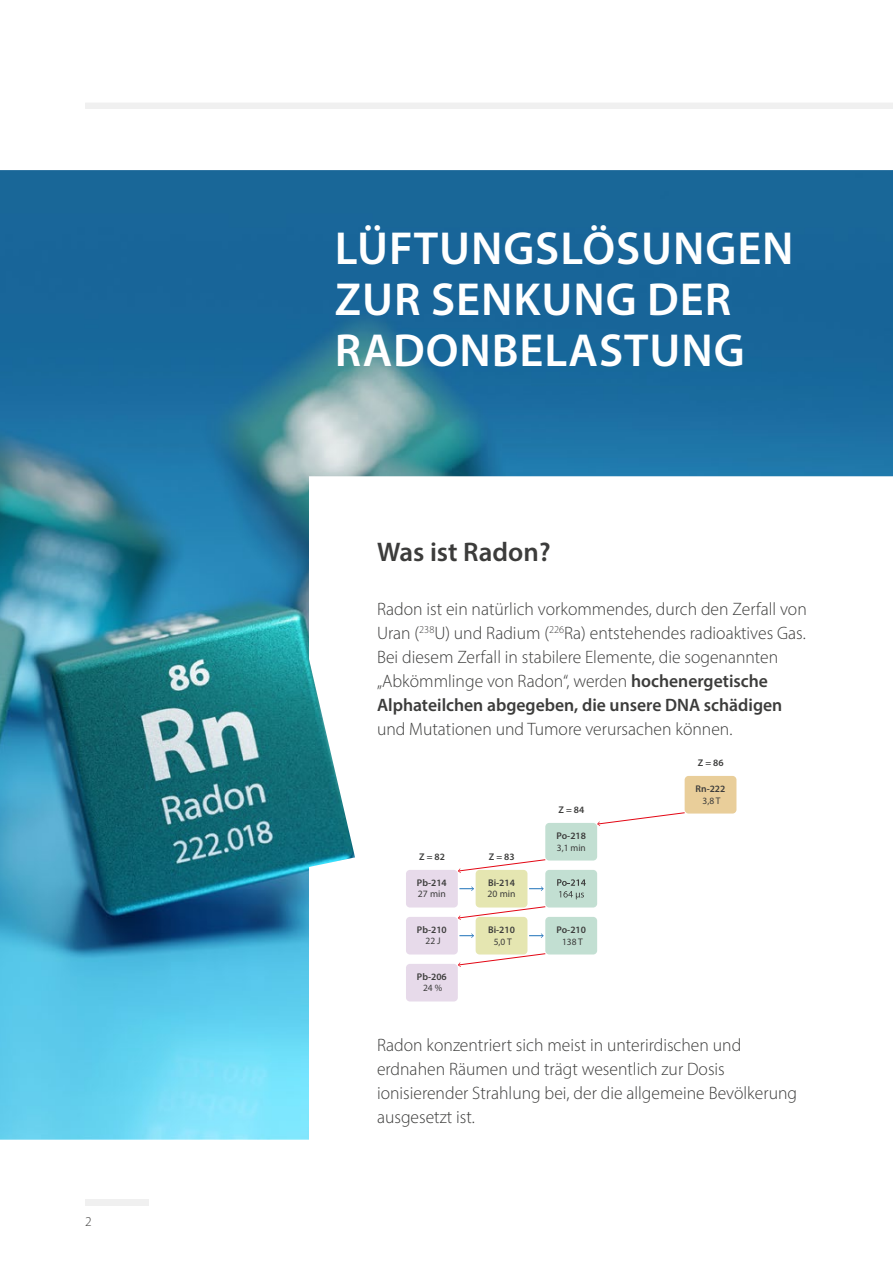
<style>
.page{position:relative;width:893px;height:1263px;background:#fff}
.page>*{position:absolute;margin:0;border:0;box-sizing:border-box;transform-origin:0 0}
.t1{font:600 46.5px/51px "Myriad Pro";letter-spacing:.02em;color:#fff}
.t2{font:600 27px "Myriad Pro";color:#3c3c3b}
.t3{font:300 18px/24px "Myriad Pro";color:#3c3c3b}
.t4{font:300 13.5px "Myriad Pro";color:#3c3c3b}
.t5{font:600 9.75px "Myriad Pro";color:#3c3c3b}
.t6{font:9.75px "Myriad Pro";color:#3c3c3b}
.t7{font:9.6px "Myriad Pro";color:#3c3c3b}
.s1{font-weight:600}
</style>
<div class="page">
<div style="left:85px;top:103px;width:808px;height:6px;background:#f0f0f0"></div>
<div style="left:85px;top:1199px;width:64px;height:6px;background:#f0f0f0"></div>
<img style="left:0;top:170px;width:893px;height:970px">
<div style="left:545px;top:823px;width:52px;height:37px;background:#c2dfd2;border-radius:4px"></div>
<div style="left:685px;top:776px;width:51px;height:37px;background:#e9ce9a;border-radius:4px"></div>
<div style="left:545px;top:870px;width:52px;height:37px;background:#c2dfd2;border-radius:4px"></div>
<svg style="left:557px;top:879px;width:29px;height:20px"></svg>
<div style="left:545px;top:917px;width:52px;height:37px;background:#c2dfd2;border-radius:4px"></div>
<div style="left:476px;top:870px;width:51px;height:37px;background:#e5e6b1;border-radius:4px"></div>
<div style="left:476px;top:917px;width:51px;height:37px;background:#e5e6b1;border-radius:4px"></div>
<div style="left:406px;top:870px;width:52px;height:37px;background:#e7daea;border-radius:4px"></div>
<div style="left:406px;top:917px;width:52px;height:37px;background:#e7daea;border-radius:4px"></div>
<div style="left:406px;top:964px;width:52px;height:37px;background:#e7daea;border-radius:4px"></div>
<svg style="left:457px;top:859px;width:89px;height:14px"></svg>
<svg style="left:597px;top:812px;width:88px;height:14px"></svg>
<svg style="left:457px;top:906px;width:89px;height:14px"></svg>
<svg style="left:457px;top:953px;width:89px;height:14px"></svg>
<svg style="left:459px;top:886px;width:15px;height:5px"></svg>
<svg style="left:529px;top:886px;width:15px;height:5px"></svg>
<svg style="left:459px;top:933px;width:15px;height:5px"></svg>
<svg style="left:529px;top:933px;width:15px;height:5px"></svg>
<p class="t4" style="left:85px;top:1214px;width:8px">2</p>
<h1 class="t1" style="left:335px;top:221px;width:460px">LÜFTUNGSLÖSUNGEN<br>ZUR SENKUNG DER<br>RADONBELASTUNG</h1>
<h2 class="t2" style="left:377px;top:535px;width:175px">Was ist Radon?</h2>
<p class="t3" style="left:377px;top:596px;width:431px">Radon ist ein natürlich vorkommendes, durch den Zerfall von Uran (<sup>238</sup>U) und Radium (<sup>226</sup>Ra) entstehendes radioaktives Gas.<br>Bei diesem Zerfall in stabilere Elemente, die sogenannten „Abkömmlinge von Radon“, werden <span class="s1">hochenergetische Alphateilchen abgegeben, die unsere DNA schädigen</span></p>
<p class="t3" style="left:377px;top:716px;width:357px">und Mutationen und Tumore verursachen können.</p>
<p class="t5" style="left:698px;top:756px;width:27px">Z = 86</p>
<p class="t5" style="left:419px;top:850px;width:27px">Z = 82</p>
<p class="t5" style="left:489px;top:850px;width:27px">Z = 83</p>
<p class="t5" style="left:417px;top:876px;width:31px">Pb-214</p>
<p class="t6" style="left:418px;top:888px;width:29px">27 min</p>
<p class="t5" style="left:417px;top:923px;width:31px">Pb-210</p>
<p class="t5" style="left:417px;top:970px;width:31px">Pb-206</p>
<p class="t5" style="left:488px;top:876px;width:28px">Bi-214</p>
<p class="t6" style="left:488px;top:888px;width:29px">20 min</p>
<p class="t5" style="left:488px;top:923px;width:28px">Bi-210</p>
<p class="t7" style="left:426px;top:935px;width:17px">22 J</p>
<p class="t7" style="left:494px;top:936px;width:19px">5,0 T</p>
<p class="t7" style="left:423px;top:982px;width:21px">24 %</p>
<p class="t5" style="left:559px;top:803px;width:27px">Z = 84</p>
<p class="t5" style="left:556px;top:829px;width:31px">Po-218</p>
<p class="t7" style="left:557px;top:842px;width:30px">3,1 min</p>
<p class="t5" style="left:556px;top:923px;width:31px">Po-210</p>
<p class="t7" style="left:562px;top:936px;width:22px">138 T</p>
<p class="t5" style="left:696px;top:782px;width:31px">Rn-222</p>
<p class="t7" style="left:703px;top:795px;width:19px">3,8 T</p>
<p class="t3" style="left:377px;top:1032px;width:422px">Radon konzentriert sich meist in unterirdischen und erdnahen Räumen und trägt wesentlich zur Dosis ionisierender Strahlung bei, der die allgemeine Bevölkerung ausgesetzt ist.</p>
</div>
